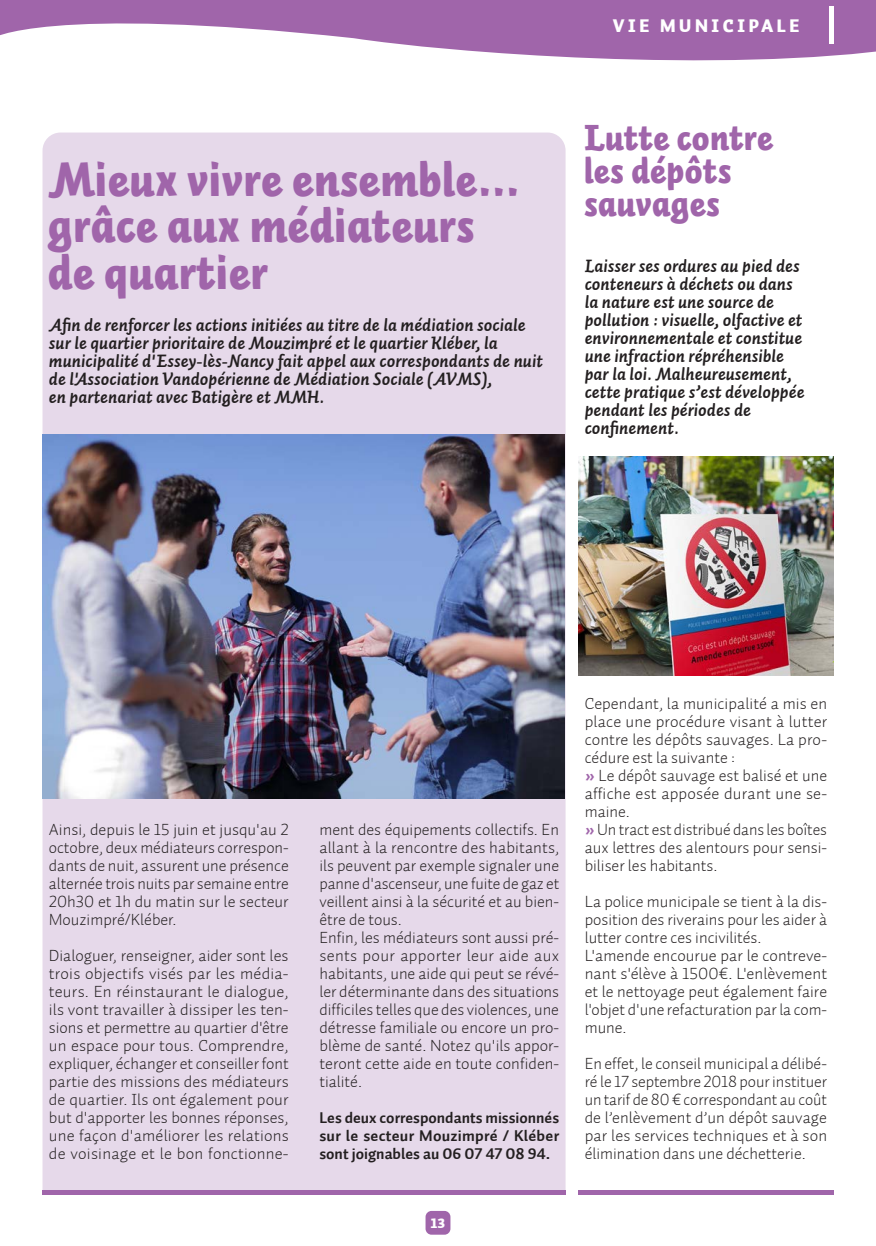
<style>
.page{position:relative;width:876px;height:1246px;background:#fff}
.page>*{position:absolute;margin:0;border:0;box-sizing:border-box;transform-origin:0 0}
.t1{font:48px/46.5px "Auto 2 Black Italic LF";color:#a065aa}
.t2{font:36px/33px "Auto 2 Black Italic LF";color:#a065aa}
.t3{font:18px/18px "Auto 2 Bold Italic LF";color:#231f20}
.t4{font:18px "Auto 2 Black LF";letter-spacing:.2em;color:#fff}
.t5{font:16.5px/18px "Auto 2 Light LF";color:#231f20;text-align:justify}
.t6{font:15.6px/18px "Auto 2 Bold LF";letter-spacing:.015em;color:#231f20;text-align:justify}
.t7{font:13.5px "Auto 2 Black LF";color:#fff}
.t8{font:700 9.45px/12.5px "Myriad Pro";color:#231f20;text-align:center}
.s1{font-family:"Auto 2 Bold LF";color:#a065aa}
</style>
<div class="page">
<div style="left:425px;top:1211px;width:25px;height:24px;background:#a065aa;border-radius:6px"></div>
<svg style="left:0;top:0;width:876px;height:61px;fill:#a065aa"></svg>
<hr style="left:829px;top:6px;width:4px;height:37px;background:#fff">
<div style="left:43px;top:133px;width:523px;height:1057px;background:#e6d9ea"></div>
<img style="left:43px;top:434px;width:522px;height:365px">
<div style="left:43px;top:1190px;width:523px;height:5px;background:#a065aa"></div>
<div style="left:578px;top:1190px;width:255px;height:5px;background:#a065aa"></div>
<img style="left:578px;top:457px;width:255px;height:218px">
<h1 class="t1" style="left:49px;top:157px;width:480px">Mieux vivre ensemble... grâce aux médiateurs de quartier</h1>
<p class="t3" style="left:49px;top:316px;width:496px">Afin de renforcer les actions initiées au titre de la médiation sociale sur le quartier prioritaire de Mouzimpré et le quartier Kléber, la municipalité d'Essey-lès-Nancy fait appel aux correspondants de nuit de l'Association Vandopérienne de Médiation Sociale (AVMS),<br>en partenariat avec Batigère et MMH.</p>
<p class="t4" style="left:613px;top:14px;width:188px">VIE MUNICIPALE</p>
<h2 class="t2" style="left:585px;top:122px;width:196px">Lutte contre les dépôts sauvages</h2>
<p class="t3" style="left:585px;top:257px;width:221px">Laisser ses ordures au pied des conteneurs à déchets ou dans la nature est une source de pollution : visuelle, olfactive et environnementale et constitue une infraction répréhensible par la loi. Malheureusement, cette pratique s’est développée pendant les périodes de confinement.</p>
<p class="t5" style="left:49px;top:820px;width:241px">Ainsi, depuis le 15 juin et jusqu'au 2 octobre, deux médiateurs correspon&shy;dants de nuit, assurent une présence alternée trois nuits par semaine entre 20h30 et 1h du matin sur le secteur Mouzimpré/Kléber.</p>
<p class="t5" style="left:49px;top:946px;width:241px">Dialoguer, renseigner, aider sont les trois objectifs visés par les média&shy;teurs. En réinstaurant le dialogue, ils vont travailler à dissiper les ten&shy;sions et permettre au quartier d'être un espace pour tous. Comprendre, expliquer, échanger et conseiller font partie des missions des médiateurs de quartier. Ils ont également pour but d'apporter les bonnes réponses, une façon d'améliorer les relations de voisinage et le bon fonctionne-</p>
<p class="t5" style="left:319px;top:820px;width:241px;text-align:left">ment des équipements collectifs. En allant à la rencontre des habitants, ils peuvent par exemple signaler une panne d'ascenseur, une fuite de gaz et veillent ainsi à la sécurité et au bien&shy;être de tous.<br>Enfin, les médiateurs sont aussi pré&shy;sents pour apporter leur aide aux habitants, une aide qui peut se révé&shy;ler déterminante dans des situations difficiles telles que des violences, une détresse familiale ou encore un pro&shy;blème de santé. Notez qu'ils appor&shy;teront cette aide en toute confiden&shy;tialité.</p>
<p class="t6" style="left:319px;top:1109px;width:241px">Les deux correspondants missionnés sur le secteur Mouzimpré / Kléber sont joignables au 06 07 47 08 94.</p>
<p class="t7" style="left:431px;top:1214px;width:16px">13</p>
<p class="t5" style="left:585px;top:694px;width:244px;text-align:left">Cependant, la municipalité a mis en place une procédure visant à lutter contre les dépôts sauvages. La pro&shy;cédure est la suivante :<br><span class="s1">»</span> Le dépôt sauvage est balisé et une affiche est apposée durant une se&shy;maine.<br><span class="s1">»</span> Un tract est distribué dans les boîtes aux lettres des alentours pour sensi&shy;biliser les habitants.</p>
<p class="t5" style="left:585px;top:892px;width:244px;text-align:left">La police municipale se tient à la dis&shy;position des riverains pour les aider à lutter contre ces incivilités.<br>L'amende encourue par le contreve&shy;nant s'élève à 1500€. L'enlèvement et le nettoyage peut également faire l'objet d'une refacturation par la com&shy;mune.</p>
<p class="t5" style="left:585px;top:1054px;width:244px">En effet, le conseil municipal a délibé&shy;ré le 17 septembre 2018 pour instituer un tarif de 80 € correspondant au coût de l’enlèvement d’un dépôt sauvage par les services techniques et à son élimination dans une déchetterie.</p>
<p class="t8" style="left:687px;top:696px;width:83px">Madame, Monsieur,</p>
<p class="t8" style="left:610px;top:721px;width:236px">Une fois de plus, les services de la ville d'Essey-lès-Nancy ont constaté un dépôt sauvage sur le domaine public.</p>
<p class="t8" style="left:644px;top:771px;width:169px">du (ou des) contrevenant(s) est en cours.</p>
<p class="t8" style="left:667px;top:821px;width:123px">pour préserver la convivialité</p>
</div>
